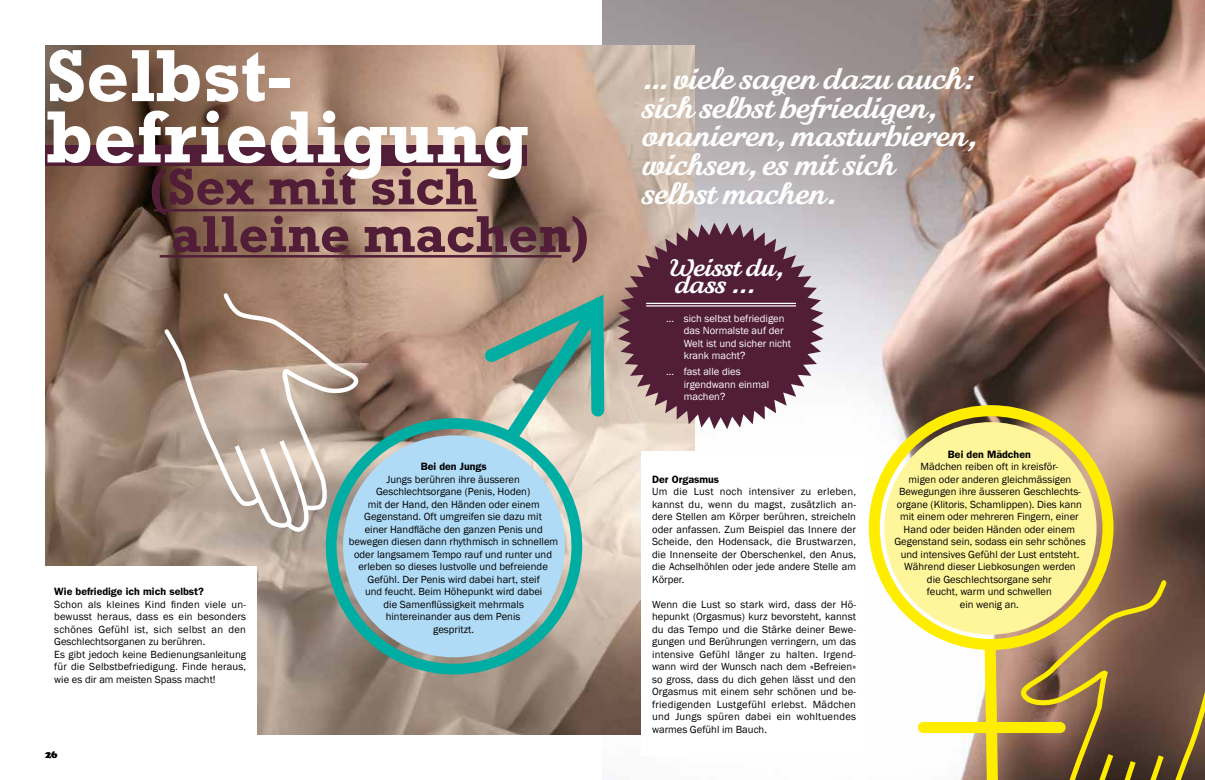
<style>
.page{position:relative;width:1205px;height:780px;background:#fff}
.page>*{position:absolute;margin:0;border:0;box-sizing:border-box;transform-origin:0 0}
.t1{font:700 75px/61.2px "Rockwell";color:#fff}
.t2{font:700 52.5px/47.5px "Rockwell";color:#511d37}
.t3{font:700 29.88px/28.8px "Fiona Script";color:#fff}
.t4{font:700 25px "Fiona Script";color:#fff}
.t5{font:10.62px/12.5px "Franklin Gothic";color:#000;text-align:justify}
.t6{font:10.62px/12.5px "Franklin Gothic";color:#fff}
.t7{font:600 10.62px "Franklin Gothic";color:#000}
.t8{font:900 10.62px "Cooper";color:#000}
</style>
<div class="page">
<img style="left:602px;top:0;width:603px;height:780px">
<img style="left:45px;top:45px;width:649px;height:690px">
<div style="left:641px;top:451px;width:225px;height:305px;background:#fff"></div>
<div style="left:869px;top:405px;width:244px;height:245px;border:11px solid #ffed00;border-radius:50%"></div>
<svg style="left:979px;top:633px;width:25px;height:147px;background:#dfc750"></svg>
<div style="left:923px;top:722px;width:137px;height:11px;background:#ffed00"></div>
<svg style="left:318px;top:411px;width:272px;height:270px;background:#7c9d90"></svg>
<svg style="left:474px;top:284px;width:140px;height:173px;background:#9aad9d"></svg>
<svg style="left:1019px;top:577px;width:186px;height:203px;background:#82663d"></svg>
<svg style="left:162px;top:291px;width:197px;height:247px;background:#ad9b8c"></svg>
<div style="left:44px;top:566px;width:213px;height:175px;background:#fff"></div>
<div style="left:45px;top:145px;width:482px;height:21px;background:#511d37"></div>
<hr style="left:154px;top:209px;width:323px;height:2px;background:#511d37">
<hr style="left:160px;top:255px;width:401px;height:2px;background:#511d37">
<svg style="left:617px;top:223px;width:207px;height:206px;background:#7b5464"></svg>
<hr style="left:646px;top:303px;width:150px;height:1px;background:#fff">
<hr style="left:646px;top:305px;width:150px;height:1px;background:#fff">
<div style="left:343px;top:435px;width:222px;height:222px;background:#afdbf6;border-radius:50%"></div>
<div style="left:884px;top:422px;width:212px;height:212px;background:#fff69b;border-radius:50%"></div>
<h1 class="t1" style="left:46px;top:45px;width:484px">Selbst&shy;befriedigung</h1>
<h2 class="t2" style="left:171px;top:163px;width:420px;text-indent:-21px">(Sex mit sich alleine machen)</h2>
<p class="t7" style="left:54px;top:585px;width:151px">Wie befriedige ich mich selbst?</p>
<p class="t5" style="left:54px;top:598px;width:193px;text-align:left">Schon als kleines Kind finden viele un&shy;bewusst heraus, dass es ein besonders schönes Gefühl ist, sich selbst an den Geschlechtsorganen zu berühren.<br>Es gibt jedoch keine Bedienungsanleitung für die Selbstbefriedigung. Finde heraus, wie es dir am meisten Spass macht!</p>
<p class="t8" style="left:45px;top:748px;width:14px">26</p>
<p class="t7" style="left:421px;top:460px;width:68px">Bei den Jungs</p>
<p class="t5" style="left:349px;top:473px;width:211px;text-align:center">Jungs berühren ihre äusseren Geschlechtsorgane (Penis, Hoden)<br>mit der Hand, den Händen oder einem Gegenstand. Oft umgreifen sie dazu mit<br>einer Handfläche den ganzen Penis und bewegen diesen dann rhythmisch in schnellem oder langsamem Tempo rauf und runter und erleben so dieses lustvolle und befreiende Gefühl. Der Penis wird dabei hart, steif<br>und feucht. Beim Höhepunkt wird dabei<br>die Samenflüssigkeit mehrmals<br>hintereinander aus dem Penis<br>gespritzt.</p>
<h3 class="t3" style="left:642px;top:66px;width:335px">… viele sagen dazu auch: sich selbst befriedigen, onanieren, masturbieren, wichsen, es mit sich selbst machen.</h3>
<h3 class="t4" style="left:670px;top:250px;width:115px">Weisst du,</h3>
<h3 class="t4" style="left:675px;top:267px;width:81px">dass ...</h3>
<p class="t6" style="left:684px;top:312px;width:109px;text-indent:-18px">... sich selbst befriedigen das Normalste auf der<br>Welt ist und sicher nicht krank macht?</p>
<p class="t6" style="left:684px;top:366px;width:87px;text-indent:-18px">... fast alle dies irgendwann einmal machen?</p>
<p class="t7" style="left:652px;top:473px;width:69px">Der Orgasmus</p>
<p class="t5" style="left:652px;top:485px;width:205px">Um die Lust noch intensiver zu erleben, kannst du, wenn du magst, zusätzlich an&shy;dere Stellen am Körper berühren, streicheln oder anfassen. Zum Beispiel das Innere der Scheide, den Hodensack, die Brustwarzen, die Innenseite der Oberschenkel, den Anus, die Achselhöhlen oder jede andere Stelle am Körper.</p>
<p class="t5" style="left:652px;top:598px;width:205px">Wenn die Lust so stark wird, dass der Hö&shy;hepunkt (Orgasmus) kurz bevorsteht, kannst du das Tempo und die Stärke deiner Bewe&shy;gungen und Berührungen verringern, um das intensive Gefühl länger zu halten. Irgend&shy;wann wird der Wunsch nach dem «Befreien» so gross, dass du dich gehen lässt und den Orgasmus mit einem sehr schönen und be&shy;friedigenden Lustgefühl erlebst. Mädchen und Jungs spüren dabei ein wohltuendes warmes Gefühl im Bauch.</p>
<p class="t7" style="left:948px;top:448px;width:84px">Bei den Mädchen</p>
<p class="t5" style="left:894px;top:460px;width:193px;text-align:center">Mädchen reiben oft in kreisför-<br>migen oder anderen gleichmässigen Bewegungen ihre äusseren Geschlechts&shy;organe (Klitoris, Schamlippen). Dies kann mit einem oder mehreren Fingern, einer Hand oder beiden Händen oder einem Gegenstand sein, sodass ein sehr schönes und intensives Gefühl der Lust entsteht.<br>Während dieser Liebkosungen werden<br>die Geschlechtsorgane sehr<br>feucht, warm und schwellen<br>ein wenig an.</p>
</div>
